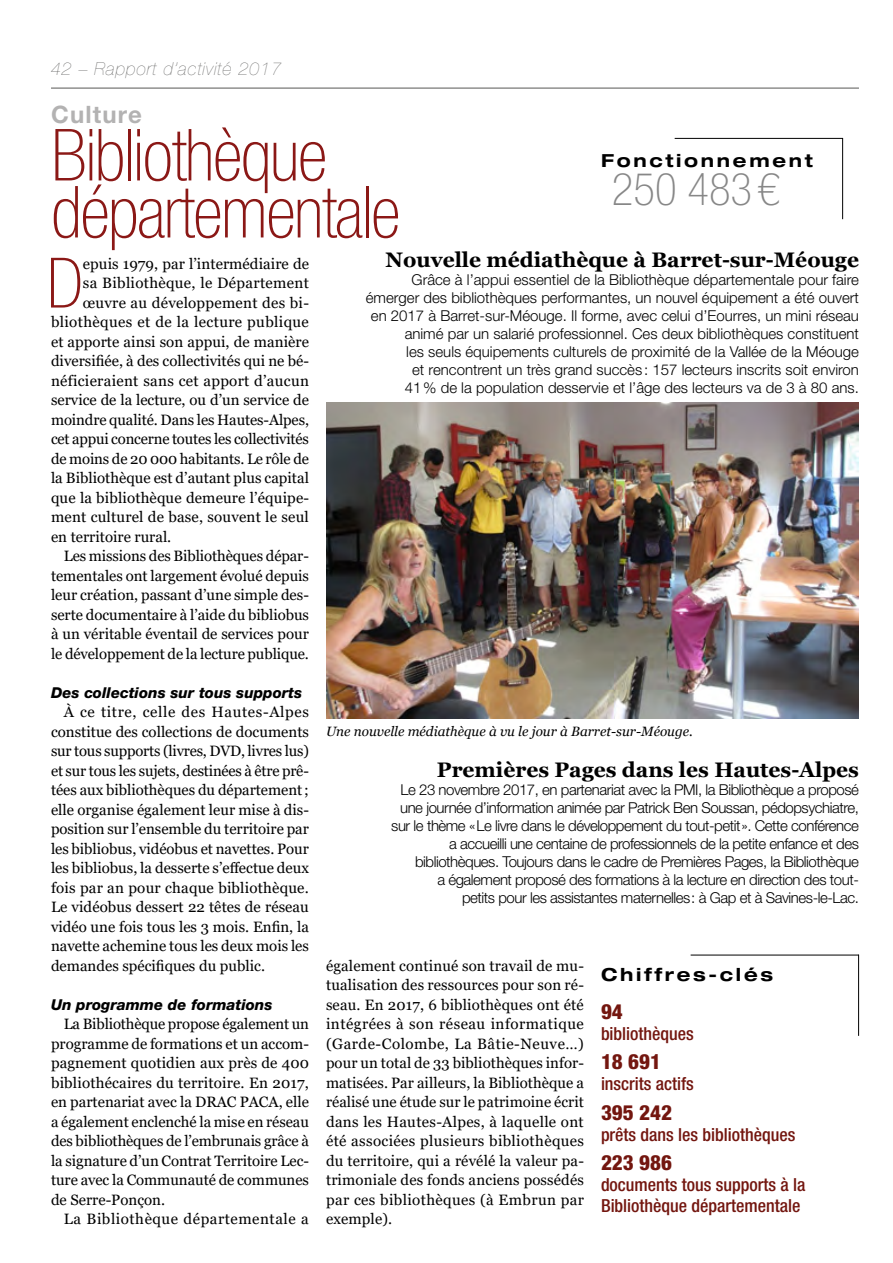
<style>
.page{position:relative;width:893px;height:1263px;background:#fff}
.page>*{position:absolute;margin:0;border:0;box-sizing:border-box;transform-origin:0 0}
.Titre{font:100 condensed 72px/57px "Helvetica Neue LT Std";letter-spacing:-.02em;color:#8b1816}
.lettrine{font:100 condensed 69.6px "Helvetica Neue LT Std";color:#8b1816}
.chiffre_dépense{font:100 condensed 45px "Helvetica Neue LT Std";color:#878787}
.nom_direction{font:700 24px "Helvetica Neue LT Std";letter-spacing:.05em;color:#b3b2b2}
.titre_zoom{font:700 21px "Georgia";color:#000}
.chiffre_clé{font:800 condensed 21px "Helvetica Neue LT Std";color:#73160f}
.texte_chiffre_clé{font:500 condensed 18px/21px "Helvetica Neue LT Std";color:#73160f}
.dépenses{font:700 expanded 18px "Helvetica Neue LT Std";letter-spacing:.15em;color:#000}
.t1{font:italic 200 18px "Helvetica Neue LT Std";letter-spacing:.05em;color:#575756}
.texte_courant{font:15px/19.5px "Georgia";color:#000;text-align:justify}
.lettrine-2{font:15px "Georgia";letter-spacing:.005em;color:#000}
.texte_zoom{font:300 15px/18px "Helvetica Neue LT Std";letter-spacing:-.03em;color:#000;text-align:right}
.texte_zoom-2{font:300 15px/18px "Helvetica Neue LT Std";color:#000;text-align:right}
.intertitre{font:italic 800 15px "Helvetica Neue LT Std";color:#000}
.lettrine-3{font:15px "Georgia";letter-spacing:.025em;color:#000}
.texte_courant-2{font:15px "Georgia";letter-spacing:.035em;color:#000}
.Légende{font:italic 13.5px "Georgia";color:#000}
</style>
<div class="page">
<hr style="left:51px;top:88px;width:808px;height:1px;background:#575756">
<hr style="left:675px;top:138px;width:168px;height:1px;background:#000">
<hr style="left:842px;top:138px;width:1px;height:81px;background:#000">
<hr style="left:691px;top:955px;width:168px;height:1px;background:#000">
<hr style="left:858px;top:955px;width:1px;height:81px;background:#000">
<img style="left:326px;top:403px;width:533px;height:315px">
<p class="t1" style="left:51px;top:58px;width:232px">42 – Rapport d’activité 2017</p>
<p class="nom_direction" style="left:51px;top:100px;width:92px">Culture</p>
<p class="Titre" style="left:51px;top:126px;width:351px">Bibliothèque départementale</p>
<p class="dépenses" style="left:601px;top:150px;width:213px">Fonctionnement</p>
<p class="chiffre_dépense" style="left:612px;top:164px;width:169px">250 483 €</p>
<p class="titre_zoom" style="left:386px;top:246px;width:475px">Nouvelle médiathèque à Barret-sur-Méouge</p>
<p class="texte_zoom-2" style="left:366px;top:270px;width:495px">Grâce à l’appui essentiel de la Bibliothèque départementale pour faire émerger des bibliothèques performantes, un nouvel équipement a été ouvert en 2017 à Barret-sur-Méouge. Il forme, avec celui d’Eourres, un mini réseau animé par un salarié professionnel. Ces deux bibliothèques constituent<br>les seuls équipements culturels de proximité de la Vallée de la Méouge<br>et rencontrent un très grand succès : 157 lecteurs inscrits soit environ<br>41% de la population desservie et l’âge des lecteurs va de 3 à 80 ans.</p>
<p class="lettrine" style="left:47px;top:244px;width:38px">D</p>
<p class="lettrine-2" style="left:83px;top:254px;width:228px">epuis 1979, par l’intermédiaire de</p>
<p class="lettrine-2" style="left:83px;top:274px;width:227px">sa Bibliothèque, le Département</p>
<p class="lettrine-2" style="left:83px;top:293px;width:228px">œuvre au développement des bi-</p>
<p class="lettrine-3" style="left:51px;top:313px;width:259px">bliothèques et de la lecture publique</p>
<p class="lettrine-2" style="left:51px;top:332px;width:260px">et apporte ainsi son appui, de manière</p>
<p class="lettrine-2" style="left:51px;top:352px;width:259px">diversifiée, à des collectivités qui ne bé-</p>
<p class="lettrine-2" style="left:51px;top:371px;width:259px">néficieraient sans cet apport d’aucun</p>
<p class="lettrine-2" style="left:51px;top:391px;width:259px">service de la lecture, ou d’un service de</p>
<p class="lettrine-2" style="left:51px;top:410px;width:260px">moindre qualité. Dans les Hautes-Alpes,</p>
<p class="lettrine-2" style="left:51px;top:430px;width:259px">cet appui concerne toutes les collectivités</p>
<p class="lettrine-2" style="left:51px;top:449px;width:259px">de moins de 20 000 habitants. Le rôle de</p>
<p class="lettrine-2" style="left:51px;top:469px;width:259px">la Bibliothèque est d’autant plus capital</p>
<p class="lettrine-2" style="left:51px;top:488px;width:259px">que la bibliothèque demeure l’équipe-</p>
<p class="lettrine-2" style="left:51px;top:508px;width:259px">ment culturel de base, souvent le seul</p>
<p class="lettrine-2" style="left:51px;top:527px;width:122px">en territoire rural.</p>
<p class="texte_courant" style="left:51px;top:546px;width:260px;text-indent:13px">Les missions des Bibliothèques dépar&shy;tementales ont largement évolué depuis leur création, passant d’une simple des&shy;serte documentaire à l’aide du bibliobus à un véritable éventail de services pour le développement de la lecture publique.</p>
<p class="intertitre" style="left:51px;top:683px;width:253px">Des collections sur tous supports</p>
<p class="texte_courant" style="left:51px;top:702px;width:260px;text-indent:13px">À ce titre, celle des Hautes-Alpes constitue des collections de documents sur tous supports (livres, DVD, livres lus) et sur tous les sujets, destinées à être prê&shy;tées aux bibliothèques du département; elle organise également leur mise à dis&shy;position sur l’ensemble du territoire par les bibliobus, vidéobus et navettes. Pour les bibliobus, la desserte s’effectue deux fois par an pour chaque bibliothèque.<br>Le vidéobus dessert 22 têtes de réseau vidéo une fois tous les 3 mois. Enfin, la navette achemine tous les deux mois les demandes spécifiques du public.</p>
<p class="intertitre" style="left:51px;top:995px;width:223px">Un programme de formations</p>
<p class="texte_courant" style="left:51px;top:1014px;width:260px;text-indent:13px">La Bibliothèque propose également un programme de formations et un accom&shy;pagnement quotidien aux près de 400 bibliothécaires du territoire. En 2017, en partenariat avec la DRAC PACA, elle a également enclenché la mise en réseau des bibliothèques de l’embrunais grâce à la signature d’un Contrat Territoire Lec&shy;ture avec la Communauté de communes de Serre-Ponçon.</p>
<p class="texte_courant-2" style="left:64px;top:1210px;width:247px">La Bibliothèque départementale a</p>
<p class="Légende" style="left:326px;top:722px;width:368px">Une nouvelle médiathèque à vu le jour à Barret-sur-Méouge.</p>
<p class="titre_zoom" style="left:437px;top:756px;width:424px">Premières Pages dans les Hautes-Alpes</p>
<p class="texte_zoom" style="left:391px;top:780px;width:469px">Le 23 novembre 2017, en partenariat avec la PMI, la Bibliothèque a proposé une journée d’information animée par Patrick Ben Soussan, pédopsychiatre, sur le thème «Le livre dans le développement du tout-petit». Cette conférence a accueilli une centaine de professionnels de la petite enfance et des bibliothèques. Toujours dans le cadre de Premières Pages, la Bibliothèque<br>a également proposé des formations à la lecture en direction des tout-<br>petits pour les assistantes maternelles: à Gap et à Savines-le-Lac.</p>
<p class="texte_courant" style="left:326px;top:956px;width:260px">également continué son travail de mu&shy;tualisation des ressources pour son ré&shy;seau. En 2017, 6 bibliothèques ont été intégrées à son réseau informatique (Garde-Colombe, La Bâtie-Neuve…) pour un total de 33 bibliothèques infor&shy;matisées. Par ailleurs, la Bibliothèque a réalisé une étude sur le patrimoine écrit dans les Hautes-Alpes, à laquelle ont été associées plusieurs bibliothèques du territoire, qui a révélé la valeur pa&shy;trimoniale des fonds anciens possédés par ces bibliothèques (à Embrun par exemple).</p>
<p class="dépenses" style="left:601px;top:963px;width:174px">Chiffres-clés</p>
<p class="chiffre_clé" style="left:601px;top:998px;width:23px">94</p>
<p class="texte_chiffre_clé" style="left:601px;top:1022px;width:94px">bibliothèques</p>
<p class="chiffre_clé" style="left:601px;top:1049px;width:62px">18 691</p>
<p class="texte_chiffre_clé" style="left:601px;top:1073px;width:94px">inscrits actifs</p>
<p class="chiffre_clé" style="left:601px;top:1099px;width:72px">395 242</p>
<p class="texte_chiffre_clé" style="left:601px;top:1123px;width:196px">prêts dans les bibliothèques</p>
<p class="chiffre_clé" style="left:601px;top:1150px;width:72px">223 986</p>
<p class="texte_chiffre_clé" style="left:601px;top:1174px;width:206px">documents tous supports à la<br>Bibliothèque départementale</p>
</div>
